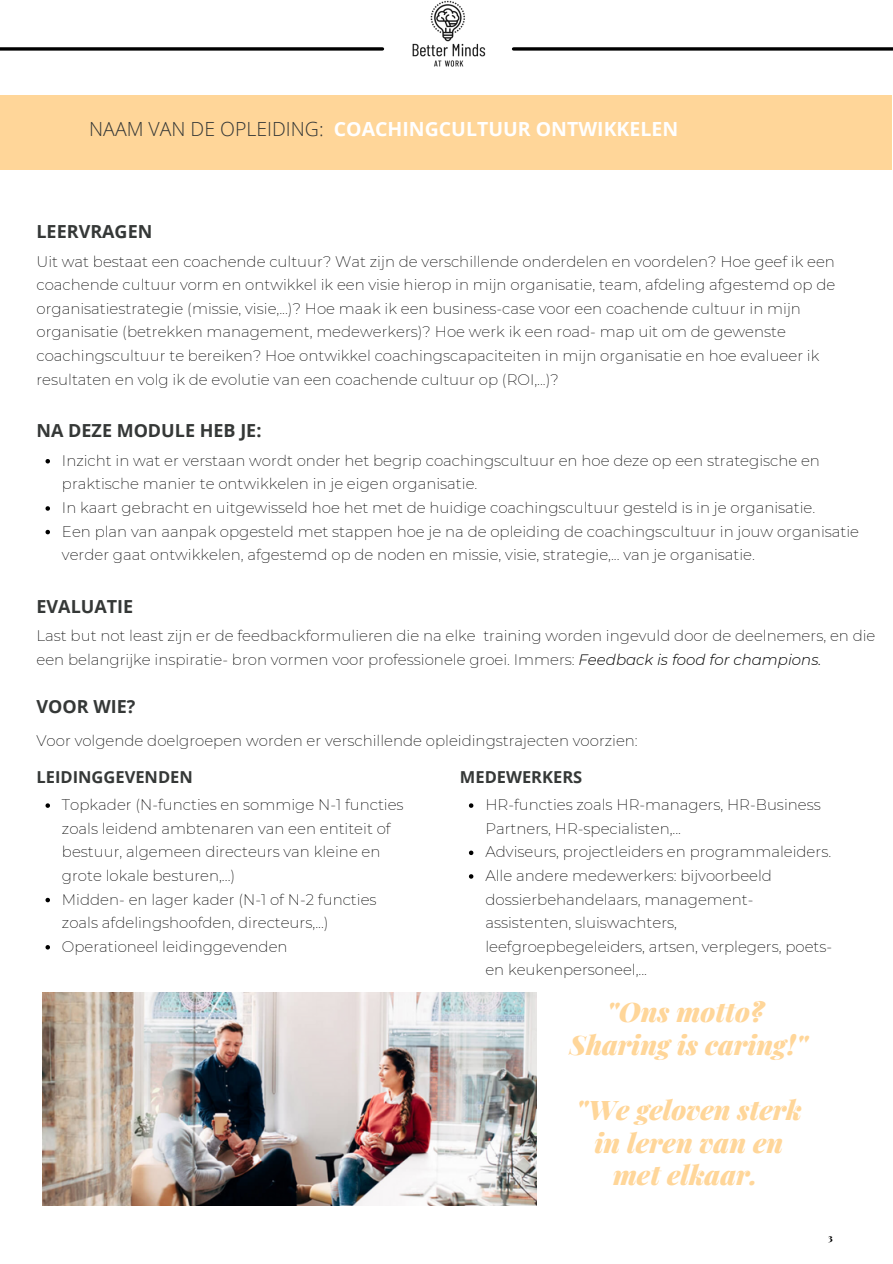
<style>
.page{position:relative;width:893px;height:1264px;background:#fff}
.page>*{position:absolute;margin:0;border:0;box-sizing:border-box;transform-origin:0 0}
.t1{font:italic 900 27px/32.5px "Playfair Display";color:#ffd699;text-align:center}
.t2{font:700 19.5px "Open Sans";color:#fff}
.t3{font:700 18px "Open Sans";color:#353837}
.t4{font:700 16.5px "Open Sans";color:#353837}
.t5{font:200 15px/23.5px "Montserrat";color:#000}
.t6{font:900 9px "Playfair Display";color:#000}
.s1{font-weight:300;color:#353837}
.s2{font-weight:300;font-style:italic}
</style>
<div class="page">
<div style="left:0;top:95px;width:891px;height:74px;background:#ffd699"></div>
<img style="left:413px;top:0;width:73px;height:66px">
<svg style="left:0;top:47px;width:382px;height:4px;background:#272727"></svg>
<svg style="left:513px;top:47px;width:379px;height:4px;background:#272727"></svg>
<img style="left:43px;top:992px;width:493px;height:213px">
<svg style="left:45px;top:459px;width:5px;height:4px"></svg>
<svg style="left:45px;top:506px;width:5px;height:4px"></svg>
<svg style="left:45px;top:530px;width:5px;height:4px"></svg>
<svg style="left:45px;top:803px;width:5px;height:4px"></svg>
<svg style="left:45px;top:897px;width:5px;height:5px"></svg>
<svg style="left:45px;top:945px;width:5px;height:4px"></svg>
<svg style="left:469px;top:803px;width:4px;height:4px"></svg>
<svg style="left:469px;top:850px;width:4px;height:5px"></svg>
<svg style="left:469px;top:874px;width:4px;height:4px"></svg>
<h2 class="t2" style="left:89px;top:115px;width:590px"><span class="s1">NAAM VAN DE OPLEIDING:</span> COACHINGCULTUUR ONTWIKKELEN</h2>
<p class="t3" style="left:36px;top:219px;width:117px">LEERVRAGEN</p>
<p class="t5" style="left:36px;top:249px;width:800px">Uit wat bestaat een coachende cultuur? Wat zijn de verschillende onderdelen en voordelen? Hoe geef ik een coachende cultuur vorm en ontwikkel ik een visie hierop in mijn organisatie, team, afdeling afgestemd op de organisatiestrategie (missie, visie,...)? Hoe maak ik een business-case voor een coachende cultuur in mijn organisatie (betrekken management, medewerkers)? Hoe werk ik een road- map uit om de gewenste coachingscultuur te bereiken? Hoe ontwikkel coachingscapaciteiten in mijn organisatie en hoe evalueer ik resultaten en volg ik de evolutie van een coachende cultuur op (ROI,...)?</p>
<p class="t3" style="left:36px;top:418px;width:226px">NA DEZE MODULE HEB JE:</p>
<p class="t5" style="left:62px;top:448px;width:798px">Inzicht in wat er verstaan wordt onder het begrip coachingscultuur en hoe deze op een strategische en praktische manier te ontwikkelen in je eigen organisatie.<br>In kaart gebracht en uitgewisseld hoe het met de huidige coachingscultuur gesteld is in je organisatie.<br>Een plan van aanpak opgesteld met stappen hoe je na de opleiding de coachingscultuur in jouw organisatie verder gaat ontwikkelen, afgestemd op de noden en missie, visie, strategie,... van je organisatie.</p>
<p class="t3" style="left:36px;top:593px;width:98px">EVALUATIE</p>
<p class="t5" style="left:36px;top:624px;width:840px">Last but not least zijn er de feedbackformulieren die na elke training worden ingevuld door de deelnemers, en die een belangrijke inspiratie- bron vormen voor professionele groei. Immers: <span class="s2">Feedback is food for champions.</span></p>
<p class="t3" style="left:36px;top:693px;width:100px">VOOR WIE?</p>
<p class="t5" style="left:36px;top:729px;width:602px">Voor volgende doelgroepen worden er verschillende opleidingstrajecten voorzien:</p>
<p class="t4" style="left:36px;top:765px;width:158px">LEIDINGGEVENDEN</p>
<p class="t5" style="left:62px;top:793px;width:343px">Topkader (N-functies en sommige N-1 functies zoals leidend ambtenaren van een entiteit of bestuur, algemeen directeurs van kleine en grote lokale besturen,...)<br>Midden- en lager kader (N-1 of N-2 functies zoals afdelingshoofden, directeurs,...)<br>Operationeel leidinggevenden</p>
<p class="t4" style="left:460px;top:765px;width:124px">MEDEWERKERS</p>
<p class="t5" style="left:485px;top:793px;width:348px">HR-functies zoals HR-managers, HR-Business Partners, HR-specialisten,...<br>Adviseurs, projectleiders en programmaleiders.<br>Alle andere medewerkers: bijvoorbeeld dossierbehandelaars, management&shy;assistenten, sluiswachters, leefgroepbegeleiders, artsen, verplegers, poets&shy;en keukenpersoneel,...</p>
<h1 class="t1" style="left:569px;top:994px;width:240px">"Ons motto?<br>Sharing is caring!"</h1>
<h1 class="t1" style="left:575px;top:1092px;width:227px">"We geloven sterk in leren van en met elkaar.</h1>
<p class="t6" style="left:828px;top:1231px;width:6px">3</p>
</div>
